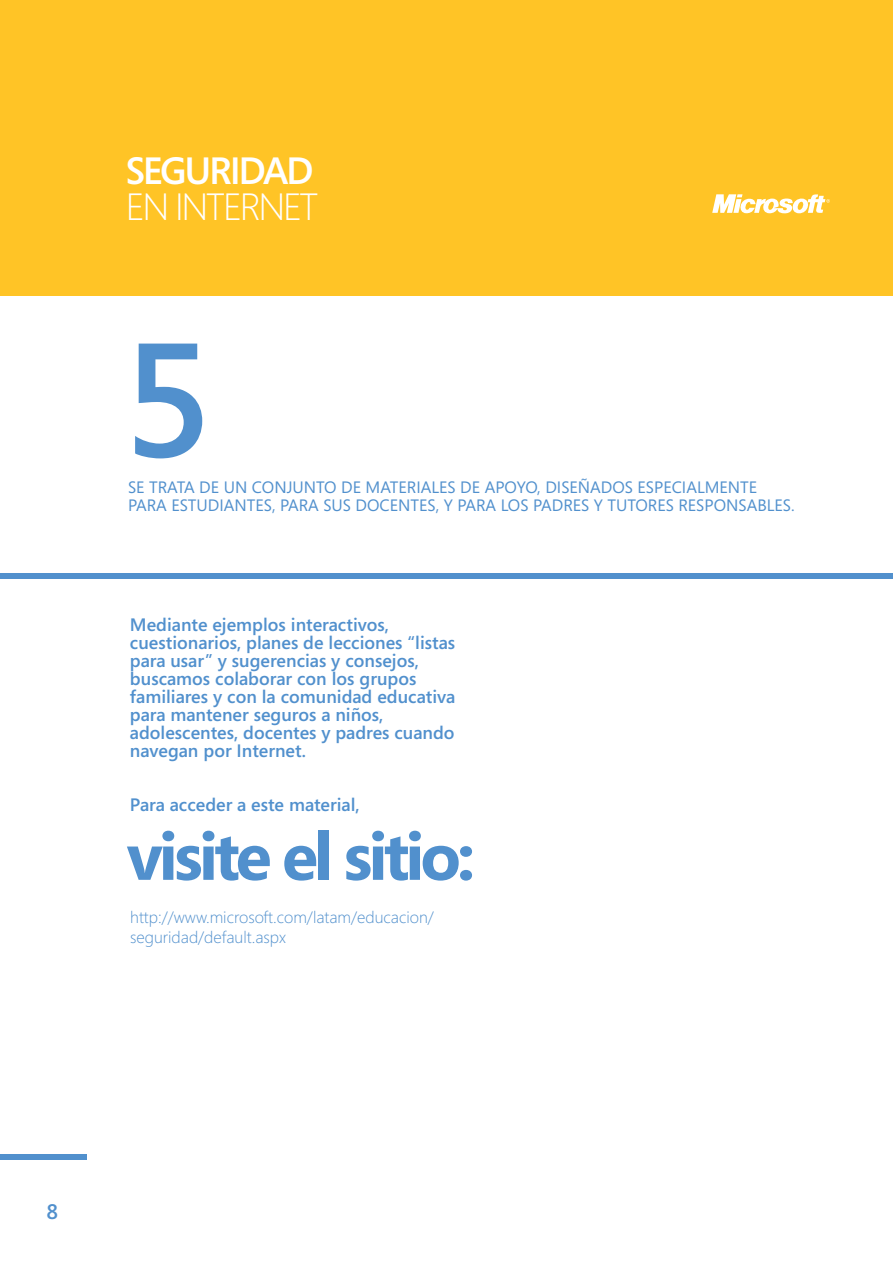
<style>
.page{position:relative;width:893px;height:1263px;background:#fff}
.page>*{position:absolute;margin:0;border:0;box-sizing:border-box;transform-origin:0 0}
.t1{font:600 161.4px "Segoe";color:#5190cd}
.t2{font:700 66.6px "Segoe";letter-spacing:-.06em;color:#5190cd}
.t3{font:300 37.95px "Segoe";letter-spacing:-.06em;color:#fff}
.t4{font:600 37.95px "Segoe";letter-spacing:-.06em;color:#fff}
.t5{font:600 21px "Segoe";color:#5190cd}
.t6{font:600 18px/18px "Segoe";color:#5190cd}
.t7{font:16.5px/18px "Segoe";color:#5190cd}
.t8{font:300 16.5px/19.5px "Segoe";color:#5190cd}
</style>
<div class="page">
<div style="left:0;top:1154px;width:86px;height:5px;background:#5190cd"></div>
<div style="left:0;top:0;width:893px;height:296px;background:#ffc426"></div>
<svg style="left:712px;top:194px;width:118px;height:20px"></svg>
<div style="left:0;top:573px;width:893px;height:6px;background:#5190cd"></div>
<h3 class="t4" style="left:126px;top:149px;width:189px">SEGURIDAD</h3>
<h3 class="t3" style="left:126px;top:184px;width:194px">EN INTERNET</h3>
<h1 class="t1" style="left:122px;top:307px;width:92px">5</h1>
<p class="t7" style="left:128px;top:478px;width:668px">SE TRATA DE UN CONJUNTO DE MATERIALES DE APOYO, DISEÑADOS ESPECIALMENTE<br>PARA ESTUDIANTES, PARA SUS DOCENTES, Y PARA LOS PADRES Y TUTORES RESPONSABLES.</p>
<p class="t6" style="left:130px;top:615px;width:327px">Mediante ejemplos interactivos, cuestionarios, planes de lecciones “listas para usar” y sugerencias y consejos, buscamos colaborar con los grupos familiares y con la comunidad educativa para mantener seguros a niños, adolescentes, docentes y padres cuando navegan por Internet.</p>
<p class="t6" style="left:130px;top:795px;width:231px">Para acceder a este material,</p>
<h2 class="t2" style="left:127px;top:818px;width:350px">visite el sitio:</h2>
<p class="t8" style="left:130px;top:908px;width:305px">http://www.microsoft.com/latam/educacion/ seguridad/default.aspx</p>
<p class="t5" style="left:47px;top:1200px;width:13px">8</p>
</div>
